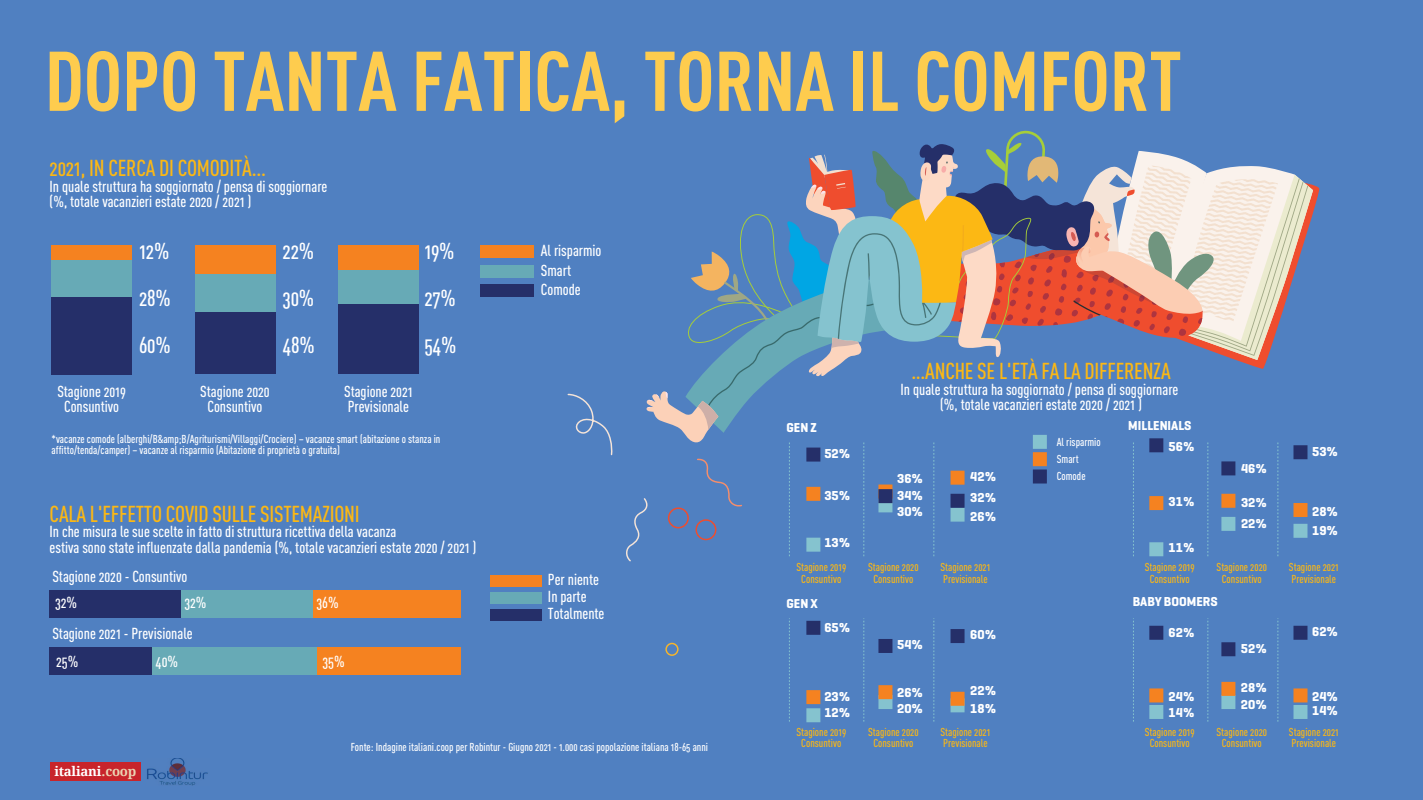
<style>
.page{position:relative;width:1423px;height:800px;background:#fff}
.page>*{position:absolute;margin:0;border:0;box-sizing:border-box;transform-origin:0 0}
.t1{font:83.12px "DIN Cond Bold Alternate";color:#fecc4e}
.t2{font:22.75px "DIN Cond Medium Alternate";letter-spacing:-.01em;color:#fcb814}
.t3{font:22.75px "DIN Cond Medium Alternate";letter-spacing:-.01em;color:#fff}
.t4{font:15.75px/15.8px "DIN Cond Medium Alternate";color:#fff}
.t5{font:700 13.21px "Geogrotesque";color:#fff;scale:.96 1}
.t6{font:700 13.21px "Droid Serif";letter-spacing:-.02em;color:#fff}
.t7{font:11.38px/17.3px "DIN Cond Medium Alternate";color:#fff}
.t8{font:11.38px/11.4px "DIN Cond Medium Alternate";color:#fcb814;text-align:center}
.s1{color:#ebd4b3}
</style>
<div class="page">
<div style="left:0;top:0;width:1422px;height:800px;background:#5080c1"></div>
<div style="left:480px;top:245px;width:54px;height:13px;background:#f58220"></div>
<div style="left:51px;top:245px;width:81px;height:16px;background:#f58220"></div>
<div style="left:195px;top:245px;width:80px;height:29px;background:#f58220"></div>
<div style="left:338px;top:245px;width:80px;height:25px;background:#f58220"></div>
<div style="left:480px;top:265px;width:54px;height:13px;background:#67aab6"></div>
<div style="left:51px;top:261px;width:81px;height:36px;background:#67aab6"></div>
<div style="left:195px;top:274px;width:80px;height:38px;background:#67aab6"></div>
<div style="left:338px;top:270px;width:80px;height:35px;background:#67aab6"></div>
<div style="left:480px;top:284px;width:54px;height:13px;background:#252f69"></div>
<div style="left:51px;top:297px;width:81px;height:77px;background:#252f69"></div>
<div style="left:195px;top:312px;width:80px;height:62px;background:#252f69"></div>
<div style="left:338px;top:305px;width:80px;height:69px;background:#252f69"></div>
<div style="left:490px;top:575px;width:51px;height:12px;background:#f58220"></div>
<div style="left:313px;top:590px;width:148px;height:27px;background:#f58220"></div>
<div style="left:317px;top:647px;width:144px;height:27px;background:#f58220"></div>
<div style="left:490px;top:592px;width:51px;height:12px;background:#67aab6"></div>
<div style="left:181px;top:590px;width:132px;height:27px;background:#67aab6"></div>
<div style="left:152px;top:647px;width:165px;height:27px;background:#67aab6"></div>
<div style="left:490px;top:609px;width:51px;height:12px;background:#252f69"></div>
<div style="left:49px;top:590px;width:132px;height:27px;background:#252f69"></div>
<div style="left:49px;top:647px;width:103px;height:27px;background:#252f69"></div>
<svg style="left:806px;top:708px;width:14px;height:14px"></svg>
<svg style="left:878px;top:699px;width:14px;height:10px"></svg>
<svg style="left:950px;top:706px;width:14px;height:6px"></svg>
<svg style="left:806px;top:690px;width:14px;height:14px"></svg>
<svg style="left:878px;top:685px;width:14px;height:14px"></svg>
<svg style="left:950px;top:692px;width:14px;height:14px"></svg>
<svg style="left:806px;top:621px;width:14px;height:14px"></svg>
<svg style="left:878px;top:639px;width:14px;height:14px"></svg>
<svg style="left:950px;top:629px;width:14px;height:14px"></svg>
<svg style="left:1149px;top:705px;width:14px;height:14px"></svg>
<svg style="left:1221px;top:696px;width:14px;height:13px"></svg>
<svg style="left:1293px;top:705px;width:14px;height:14px"></svg>
<svg style="left:1149px;top:688px;width:14px;height:14px"></svg>
<svg style="left:1221px;top:682px;width:14px;height:14px"></svg>
<svg style="left:1293px;top:688px;width:14px;height:14px"></svg>
<svg style="left:1149px;top:626px;width:14px;height:14px"></svg>
<svg style="left:1221px;top:642px;width:14px;height:14px"></svg>
<svg style="left:1293px;top:626px;width:14px;height:14px"></svg>
<svg style="left:863px;top:618px;width:1px;height:104px"></svg>
<svg style="left:789px;top:618px;width:1px;height:104px"></svg>
<svg style="left:933px;top:618px;width:1px;height:104px"></svg>
<svg style="left:1207px;top:618px;width:1px;height:104px"></svg>
<svg style="left:1133px;top:618px;width:1px;height:104px"></svg>
<svg style="left:1277px;top:618px;width:1px;height:104px"></svg>
<svg style="left:626px;top:130px;width:694px;height:432px"></svg>
<svg style="left:567px;top:393px;width:46px;height:63px"></svg>
<div style="left:695px;top:519px;width:21px;height:21px;border:1px solid #ef4d2e;border-radius:50%"></div>
<div style="left:668px;top:507px;width:21px;height:21px;border:1px solid #ef4d2e;border-radius:50%"></div>
<div style="left:665px;top:643px;width:13px;height:13px;border:1px solid #f7b52b;border-radius:50%"></div>
<img style="left:147px;top:758px;width:61px;height:27px">
<div style="left:50px;top:762px;width:90px;height:19px;background:#c8242b"></div>
<h1 class="t1" style="left:45px;top:31px;width:1138px">DOPO TANTA FATICA, TORNA IL COMFORT</h1>
<h2 class="t2" style="left:50px;top:154px;width:218px">2021, IN CERCA DI COMODITÀ...</h2>
<p class="t4" style="left:50px;top:178px;width:279px">In quale struttura ha soggiornato / pensa di soggiornare (%, totale vacanzieri estate 2020 / 2021 )</p>
<p class="t4" style="left:57px;top:383px;width:70px;text-align:center">Stagione 2019<br>Consuntivo</p>
<h2 class="t3" style="left:139px;top:237px;width:32px">12%</h2>
<h2 class="t3" style="left:282px;top:237px;width:33px">22%</h2>
<h2 class="t3" style="left:424px;top:237px;width:32px">19%</h2>
<h2 class="t3" style="left:139px;top:284px;width:33px">28%</h2>
<h2 class="t3" style="left:282px;top:284px;width:33px">30%</h2>
<h2 class="t3" style="left:424px;top:284px;width:33px">27%</h2>
<h2 class="t3" style="left:139px;top:332px;width:33px">60%</h2>
<h2 class="t3" style="left:282px;top:332px;width:34px">48%</h2>
<h2 class="t3" style="left:424px;top:332px;width:34px">54%</h2>
<p class="t4" style="left:200px;top:383px;width:71px;text-align:center">Stagione 2020<br>Consuntivo</p>
<p class="t4" style="left:344px;top:383px;width:70px">Stagione 2021<br>Previsionale</p>
<p class="t4" style="left:541px;top:241px;width:62px;line-height:19.3px">Al risparmio<br>Smart<br>Comode</p>
<h2 class="t2" style="left:911px;top:357px;width:261px">...ANCHE SE L'ETÀ FA LA DIFFERENZA</h2>
<p class="t4" style="left:900px;top:381px;width:279px;text-align:center">In quale struttura ha soggiornato / pensa di soggiornare (%, totale vacanzieri estate 2020 / 2021 )</p>
<p class="t5" style="left:786px;top:419px;width:33px">GEN Z</p>
<p class="t5" style="left:1128px;top:418px;width:67px">MILLENIALS</p>
<p class="t7" style="left:52px;top:433px;width:390px;line-height:11.4px">*vacanze comode (alberghi/B&amp;amp;B/Agriturismi/Villaggi/Crociere) – vacanze smart (abitazione o stanza in affitto/tenda/camper) – vacanze al risparmio (Abitazione di proprietà o gratuita)</p>
<p class="t7" style="left:1056px;top:433px;width:45px">Al risparmio<br>Smart<br>Comode</p>
<p class="t5" style="left:1168px;top:438px;width:28px">56%</p>
<p class="t5" style="left:824px;top:446px;width:28px">52%</p>
<p class="t5" style="left:824px;top:487px;width:28px">35%</p>
<p class="t5" style="left:897px;top:487px;width:28px">34%</p>
<p class="t5" style="left:970px;top:490px;width:28px">32%</p>
<p class="t5" style="left:1240px;top:460px;width:28px">46%</p>
<p class="t5" style="left:897px;top:470px;width:28px">36%</p>
<p class="t5" style="left:970px;top:468px;width:28px">42%</p>
<p class="t5" style="left:1168px;top:494px;width:28px">31%</p>
<p class="t5" style="left:1240px;top:494px;width:28px">32%</p>
<h2 class="t2" style="left:50px;top:500px;width:312px">CALA L'EFFETTO COVID SULLE SISTEMAZIONI</h2>
<p class="t4" style="left:50px;top:524px;width:428px">In che misura le sue scelte in fatto di struttura ricettiva della vacanza<br>estiva sono state influenzate dalla pandemia (%, totale vacanzieri estate 2020 / 2021 )</p>
<p class="t5" style="left:897px;top:504px;width:28px">30%</p>
<p class="t5" style="left:970px;top:508px;width:28px">26%</p>
<p class="t5" style="left:1240px;top:515px;width:28px">22%</p>
<p class="t5" style="left:824px;top:534px;width:28px">13%</p>
<p class="t5" style="left:1168px;top:540px;width:28px">11%</p>
<p class="t4" style="left:52px;top:568px;width:137px">Stagione 2020 - Consuntivo</p>
<p class="t4" style="left:55px;top:594px;width:24px">32%</p>
<p class="t4" style="left:184px;top:594px;width:24px">32%</p>
<p class="t4" style="left:316px;top:594px;width:24px">36%</p>
<p class="t4" style="left:548px;top:571px;width:58px;line-height:17.1px">Per niente<br>In parte<br>Totalmente</p>
<p class="t8" style="left:796px;top:561px;width:51px">Stagione 2019<br>Consuntivo</p>
<p class="t8" style="left:868px;top:561px;width:52px">Stagione 2020<br>Consuntivo</p>
<p class="t8" style="left:940px;top:561px;width:51px;text-align:left">Stagione 2021<br>Previsionale</p>
<p class="t8" style="left:1144px;top:561px;width:51px">Stagione 2019<br>Consuntivo</p>
<p class="t8" style="left:1216px;top:561px;width:52px">Stagione 2020<br>Consuntivo</p>
<p class="t5" style="left:786px;top:595px;width:34px">GEN X</p>
<p class="t5" style="left:1132px;top:593px;width:90px">BABY BOOMERS</p>
<p class="t4" style="left:52px;top:625px;width:142px">Stagione 2021 - Previsionale</p>
<p class="t4" style="left:56px;top:653px;width:24px">25%</p>
<p class="t4" style="left:155px;top:653px;width:24px">40%</p>
<p class="t4" style="left:322px;top:653px;width:24px">35%</p>
<p class="t5" style="left:824px;top:619px;width:28px">65%</p>
<p class="t5" style="left:897px;top:636px;width:28px">54%</p>
<p class="t5" style="left:970px;top:626px;width:28px">60%</p>
<p class="t5" style="left:1168px;top:624px;width:28px">62%</p>
<p class="t5" style="left:1240px;top:641px;width:28px">52%</p>
<p class="t5" style="left:824px;top:688px;width:28px">23%</p>
<p class="t5" style="left:897px;top:684px;width:28px">26%</p>
<p class="t5" style="left:970px;top:682px;width:28px">22%</p>
<p class="t5" style="left:824px;top:704px;width:28px">12%</p>
<p class="t5" style="left:897px;top:700px;width:28px">20%</p>
<p class="t5" style="left:970px;top:700px;width:28px">18%</p>
<p class="t5" style="left:1168px;top:688px;width:28px">24%</p>
<p class="t5" style="left:1168px;top:704px;width:28px">14%</p>
<p class="t5" style="left:1240px;top:679px;width:28px">28%</p>
<p class="t5" style="left:1240px;top:696px;width:28px">20%</p>
<p class="t7" style="left:351px;top:738px;width:359px">Fonte: Indagine italiani.coop per Robintur - Giugno 2021 - 1.000 casi popolazione italiana 18-65 anni</p>
<p class="t8" style="left:796px;top:726px;width:51px">Stagione 2019<br>Consuntivo</p>
<p class="t8" style="left:868px;top:726px;width:52px">Stagione 2020<br>Consuntivo</p>
<p class="t8" style="left:940px;top:726px;width:51px;text-align:left">Stagione 2021<br>Previsionale</p>
<p class="t8" style="left:1144px;top:726px;width:51px">Stagione 2019<br>Consuntivo</p>
<p class="t8" style="left:1216px;top:726px;width:52px">Stagione 2020<br>Consuntivo</p>
<p class="t6" style="left:54px;top:763px;width:83px">italiani<span class="s1">.coop</span></p>
<p class="t5" style="left:1312px;top:443px;width:28px">53%</p>
<p class="t5" style="left:1312px;top:503px;width:28px">28%</p>
<p class="t5" style="left:1312px;top:522px;width:28px">19%</p>
<p class="t8" style="left:1288px;top:561px;width:51px;text-align:left">Stagione 2021<br>Previsionale</p>
<p class="t5" style="left:1312px;top:623px;width:28px">62%</p>
<p class="t5" style="left:1312px;top:688px;width:28px">24%</p>
<p class="t5" style="left:1312px;top:703px;width:28px">14%</p>
<p class="t8" style="left:1288px;top:726px;width:51px;text-align:left">Stagione 2021<br>Previsionale</p>
</div>
